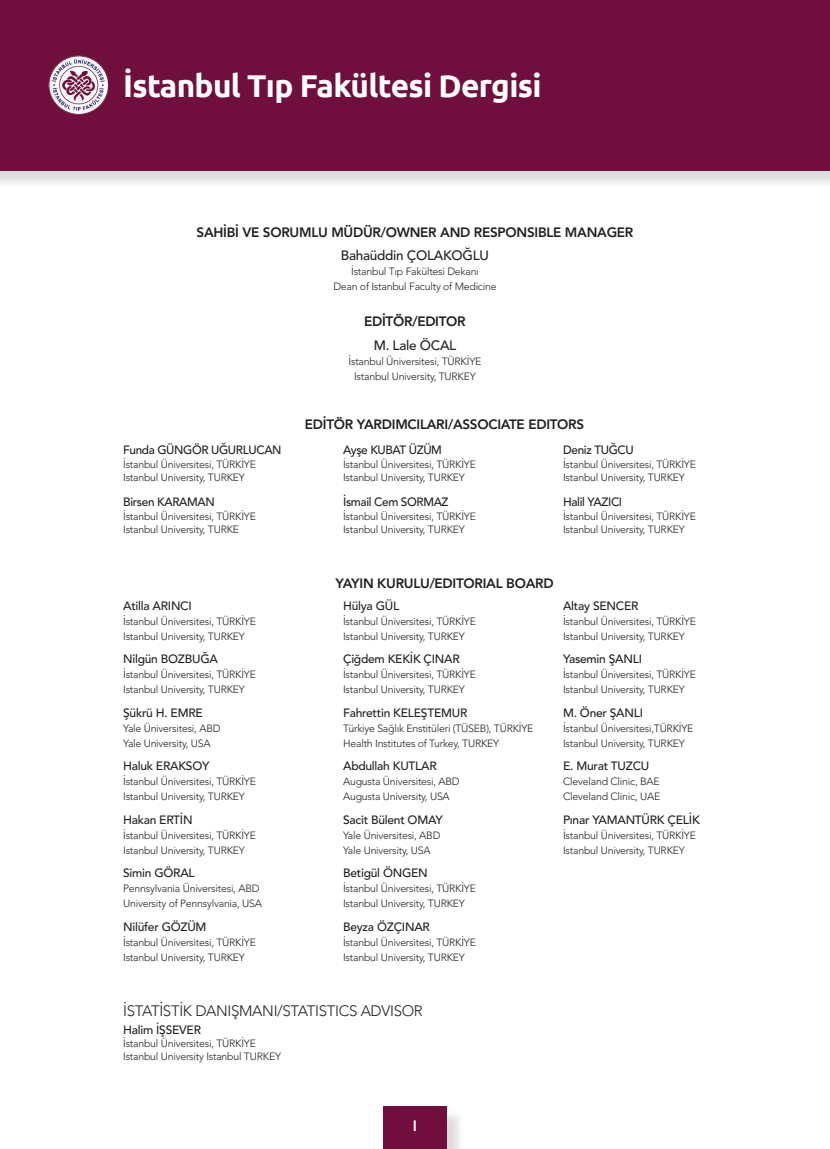
<style>
.page{position:relative;width:830px;height:1149px;background:#fff}
.page>*{position:absolute;margin:0;border:0;box-sizing:border-box;transform-origin:0 0}
.t1{font:700 31.5px "Ubuntu";letter-spacing:-.02em;color:#fff}
.t2{font:300 15px "Avenir LT Std";letter-spacing:-.02em;color:#231f20}
.t3{font:800 15px "Avenir LT Std";color:#fff}
.t4{font:800 13.5px "Avenir LT Std";letter-spacing:-.02em;color:#231f20}
.t5{font:500 13.5px "Avenir LT Std";letter-spacing:-.02em;color:#231f20}
.t6{font:500 12px "Avenir LT Std";letter-spacing:-.02em;color:#231f20}
.t7{font:300 10.5px/15px "Avenir LT Std";letter-spacing:-.02em;color:#231f20}
</style>
<div class="page">
<div style="left:385px;top:1108px;width:80px;height:40px;background:#231f20;opacity:.16"></div>
<div style="left:383px;top:1106px;width:63px;height:42px;background:#700f3d"></div>
<div style="left:0;top:0;width:829px;height:189px;background:#231f20;opacity:.16"></div>
<div style="left:0;top:0;width:829px;height:170px;background:#700f3d"></div>
<img style="left:49px;top:55px;width:59px;height:60px">
<h1 class="t1" style="left:123px;top:67px;width:420px">İstanbul Tıp Fakültesi Dergisi</h1>
<p class="t4" style="left:196px;top:224px;width:438px">SAHİBİ VE SORUMLU MÜDÜR/OWNER AND RESPONSIBLE MANAGER</p>
<p class="t5" style="left:341px;top:247px;width:149px">Bahaüddin ÇOLAKOĞLU</p>
<p class="t7" style="left:333px;top:263px;width:165px;text-align:center">İstanbul Tıp Fakültesi Dekanı<br>Dean of Istanbul Faculty of Medicine</p>
<p class="t4" style="left:364px;top:313px;width:103px">EDİTÖR/EDITOR</p>
<p class="t5" style="left:373px;top:337px;width:84px">M. Lale ÖCAL</p>
<p class="t7" style="left:348px;top:354px;width:134px;text-align:center">İstanbul Üniversitesi, TÜRKİYE<br>Istanbul University, TURKEY</p>
<p class="t4" style="left:305px;top:416px;width:281px">EDİTÖR YARDIMCILARI/ASSOCIATE EDITORS</p>
<p class="t6" style="left:123px;top:442px;width:160px">Funda GÜNGÖR UĞURLUCAN</p>
<p class="t7" style="left:123px;top:457px;width:134px;line-height:13.5px">İstanbul Üniversitesi, TÜRKİYE<br>Istanbul University, TURKEY</p>
<p class="t6" style="left:123px;top:494px;width:93px">Birsen KARAMAN</p>
<p class="t7" style="left:123px;top:509px;width:134px;line-height:13.5px">İstanbul Üniversitesi, TÜRKİYE<br>Istanbul University, TURKE</p>
<p class="t6" style="left:563px;top:442px;width:72px">Deniz TUĞCU</p>
<p class="t7" style="left:563px;top:457px;width:134px;line-height:13.5px">İstanbul Üniversitesi, TÜRKİYE<br>Istanbul University, TURKEY</p>
<p class="t6" style="left:563px;top:494px;width:61px">Halil YAZICI</p>
<p class="t7" style="left:563px;top:509px;width:134px;line-height:13.5px">İstanbul Üniversitesi, TÜRKİYE<br>Istanbul University, TURKEY</p>
<p class="t6" style="left:343px;top:442px;width:100px">Ayşe KUBAT ÜZÜM</p>
<p class="t7" style="left:343px;top:457px;width:134px;line-height:13.5px">İstanbul Üniversitesi, TÜRKİYE<br>Istanbul University, TURKEY</p>
<p class="t6" style="left:343px;top:494px;width:107px">İsmail Cem SORMAZ</p>
<p class="t7" style="left:343px;top:509px;width:134px;line-height:13.5px">İstanbul Üniversitesi, TÜRKİYE<br>Istanbul University, TURKEY</p>
<p class="t6" style="left:123px;top:598px;width:70px">Atilla ARINCI</p>
<p class="t7" style="left:123px;top:613px;width:134px">İstanbul Üniversitesi, TÜRKİYE<br>Istanbul University, TURKEY</p>
<p class="t6" style="left:123px;top:651px;width:96px">Nilgün BOZBUĞA</p>
<p class="t7" style="left:123px;top:666px;width:134px">İstanbul Üniversitesi, TÜRKİYE<br>Istanbul University, TURKEY</p>
<p class="t6" style="left:123px;top:705px;width:81px">Şükrü H. EMRE</p>
<p class="t7" style="left:123px;top:720px;width:99px">Yale Üniversitesi, ABD<br>Yale University, USA</p>
<p class="t6" style="left:123px;top:758px;width:88px">Haluk ERAKSOY</p>
<p class="t7" style="left:123px;top:773px;width:134px">İstanbul Üniversitesi, TÜRKİYE<br>Istanbul University, TURKEY</p>
<p class="t6" style="left:123px;top:812px;width:71px">Hakan ERTİN</p>
<p class="t7" style="left:123px;top:827px;width:134px">İstanbul Üniversitesi, TÜRKİYE<br>Istanbul University, TURKEY</p>
<p class="t6" style="left:123px;top:865px;width:73px">Simin GÖRAL</p>
<p class="t7" style="left:123px;top:880px;width:140px">Pennsylvania Üniversitesi, ABD<br>University of Pennsylvania, USA</p>
<p class="t6" style="left:123px;top:919px;width:85px">Nilüfer GÖZÜM</p>
<p class="t7" style="left:123px;top:934px;width:134px">İstanbul Üniversitesi, TÜRKİYE<br>Istanbul University, TURKEY</p>
<p class="t4" style="left:335px;top:575px;width:219px">YAYIN KURULU/EDITORIAL BOARD</p>
<p class="t6" style="left:343px;top:598px;width:58px">Hülya GÜL</p>
<p class="t7" style="left:343px;top:613px;width:134px">İstanbul Üniversitesi, TÜRKİYE<br>Istanbul University, TURKEY</p>
<p class="t6" style="left:343px;top:651px;width:118px">Çiğdem KEKİK ÇINAR</p>
<p class="t7" style="left:343px;top:666px;width:134px">İstanbul Üniversitesi, TÜRKİYE<br>Istanbul University, TURKEY</p>
<p class="t6" style="left:343px;top:705px;width:126px">Fahrettin KELEŞTEMUR</p>
<p class="t7" style="left:343px;top:720px;width:192px">Türkiye Sağlık Enstitüleri (TÜSEB), TÜRKİYE<br>Health Institutes of Turkey, TURKEY</p>
<p class="t6" style="left:343px;top:758px;width:95px">Abdullah KUTLAR</p>
<p class="t7" style="left:343px;top:773px;width:118px">Augusta Üniversitesi, ABD<br>Augusta University, USA</p>
<p class="t6" style="left:343px;top:812px;width:101px">Sacit Bülent OMAY</p>
<p class="t7" style="left:343px;top:827px;width:99px">Yale Üniversitesi, ABD<br>Yale University, USA</p>
<p class="t6" style="left:343px;top:865px;width:86px">Betigül ÖNGEN</p>
<p class="t7" style="left:343px;top:880px;width:134px">İstanbul Üniversitesi, TÜRKİYE<br>Istanbul University, TURKEY</p>
<p class="t6" style="left:343px;top:919px;width:88px">Beyza ÖZÇINAR</p>
<p class="t7" style="left:343px;top:934px;width:134px">İstanbul Üniversitesi, TÜRKİYE<br>Istanbul University, TURKEY</p>
<p class="t6" style="left:563px;top:598px;width:77px">Altay SENCER</p>
<p class="t7" style="left:563px;top:613px;width:134px">İstanbul Üniversitesi, TÜRKİYE<br>Istanbul University, TURKEY</p>
<p class="t6" style="left:563px;top:651px;width:80px">Yasemin ŞANLI</p>
<p class="t7" style="left:563px;top:666px;width:134px">İstanbul Üniversitesi, TÜRKİYE<br>Istanbul University, TURKEY</p>
<p class="t6" style="left:563px;top:705px;width:82px">M. Öner ŞANLI</p>
<p class="t7" style="left:563px;top:720px;width:132px">İstanbul Üniversitesi,TÜRKİYE<br>Istanbul University, TURKEY</p>
<p class="t6" style="left:563px;top:758px;width:88px">E. Murat TUZCU</p>
<p class="t7" style="left:563px;top:773px;width:99px">Cleveland Clinic, BAE<br>Cleveland Clinic, UAE</p>
<p class="t6" style="left:563px;top:812px;width:138px">Pınar YAMANTÜRK ÇELİK</p>
<p class="t7" style="left:563px;top:827px;width:134px">İstanbul Üniversitesi, TÜRKİYE<br>Istanbul University, TURKEY</p>
<h2 class="t2" style="left:123px;top:1001px;width:301px">İSTATİSTİK DANIŞMANI/STATISTICS ADVISOR</h2>
<p class="t6" style="left:123px;top:1022px;width:79px">Halim İŞSEVER</p>
<p class="t7" style="left:123px;top:1036px;width:159px;line-height:12.6px">İstanbul Üniversitesi, TÜRKİYE<br>Istanbul University Istanbul TURKEY</p>
<h2 class="t3" style="left:412px;top:1115px;width:6px">I</h2>
</div>
